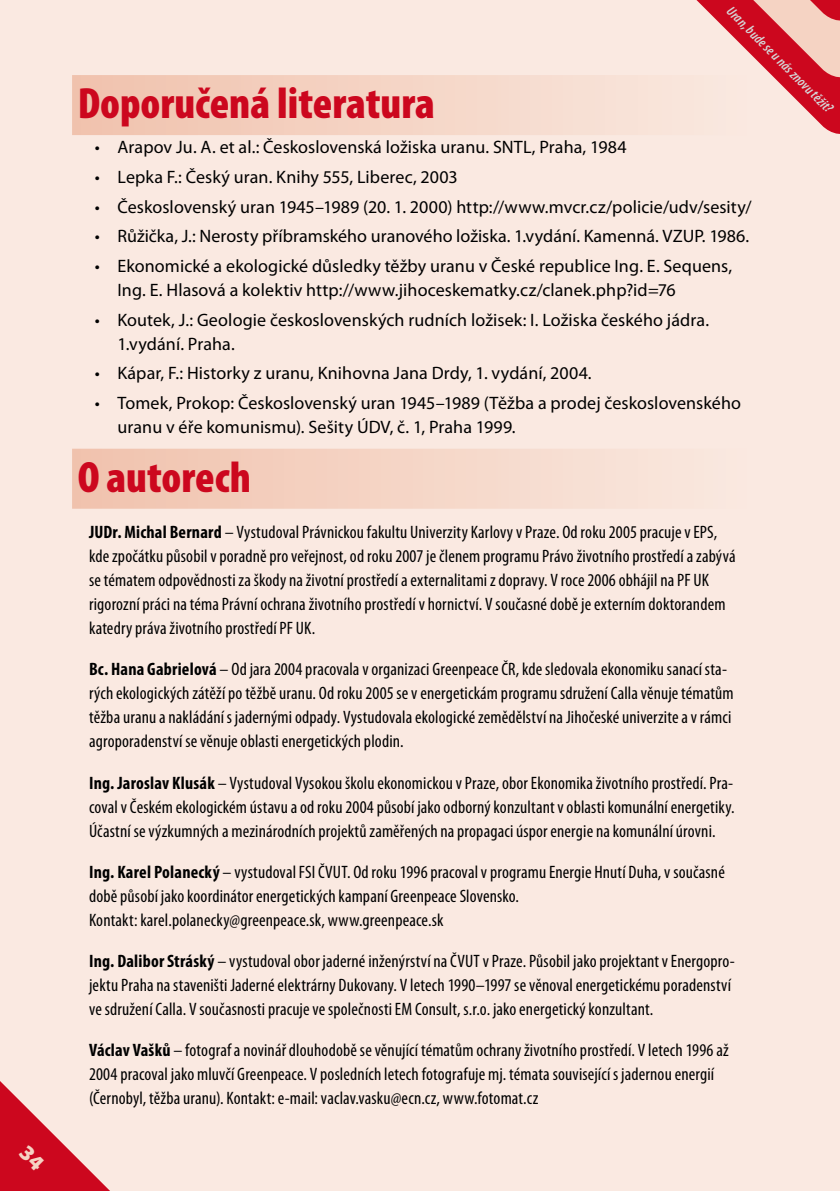
<style>
.page{position:relative;width:840px;height:1191px;background:#fff}
.page>*{position:absolute;margin:0;border:0;box-sizing:border-box;transform-origin:0 0}
.t1{font:900 condensed 44px "Myriad Pro";color:#cc071e}
.t2{font:condensed 18px/24px "Myriad Pro";letter-spacing:.01em;color:#000}
.t3{font:18px/24px "Myriad Pro";letter-spacing:.005em;color:#000}
.t4{font:italic 600 condensed 14px "Myriad Pro";color:#d5d6d7}
.s1{font-weight:700}
</style>
<div class="page">
<div style="left:0;top:0;width:839px;height:1191px;background:#fae9e1"></div>
<hr style="left:839px;top:0;width:1px;height:1191px;background:#fae9e1">
<svg style="left:696px;top:0;width:144px;height:134px"></svg>
<div style="left:72px;top:75px;width:682px;height:60px;background:linear-gradient(to right,#f0c2ad,#fae9e1)"></div>
<div style="left:72px;top:449px;width:682px;height:60px;background:linear-gradient(to right,#f0c2ad,#fae9e1)"></div>
<svg style="left:0;top:1081px;width:110px;height:110px"></svg>
<p class="t4" style="left:734px;top:3px;width:145px;rotate:45deg">Uran, bude se u nás znovu těžit?</p>
<h1 class="t1" style="left:78px;top:75px;width:358px">Doporučená literatura</h1>
<p class="t3" style="left:95px;top:135px;width:533px">• Arapov Ju. A. et al.: Československá ložiska uranu. SNTL, Praha, 1984</p>
<p class="t3" style="left:95px;top:165px;width:364px">• Lepka F.: Český uran. Knihy 555, Liberec, 2003</p>
<p class="t3" style="left:95px;top:194px;width:658px">• Československý uran 1945–1989 (20. 1. 2000) http://www.mvcr.cz/policie/udv/sesity/</p>
<p class="t3" style="left:95px;top:224px;width:654px">• Růžička, J.: Nerosty příbramského uranového ložiska. 1.vydání. Kamenná. VZUP. 1986.</p>
<p class="t3" style="left:117px;top:254px;width:616px;text-indent:-23px">• Ekonomické a ekologické důsledky těžby uranu v České republice Ing. E. Sequens,<br>Ing. E. Hlasová a kolektiv http://www.jihoceskematky.cz/clanek.php?id=76</p>
<p class="t3" style="left:117px;top:307px;width:591px;text-indent:-23px">• Koutek, J.: Geologie československých rudních ložisek: I. Ložiska českého jádra.<br>1.vydání. Praha.</p>
<p class="t3" style="left:95px;top:361px;width:496px">• Kápar, F.: Historky z uranu, Knihovna Jana Drdy, 1. vydání, 2004.</p>
<p class="t3" style="left:117px;top:391px;width:624px;text-indent:-23px">• Tomek, Prokop: Československý uran 1945–1989 (Těžba a prodej československého uranu v éře komunismu). Sešity ÚDV, č. 1, Praha 1999.</p>
<h1 class="t1" style="left:78px;top:449px;width:175px">O autorech</h1>
<p class="t2" style="left:89px;top:520px;width:647px"><span class="s1">JUDr. Michal Bernard</span> – VystudovalPrávnickoufakultu Univerzity KarlovyvPraze. Odroku 2005pracujevEPS, kdezpočátkupůsobilvporadněproveřejnost,odroku 2007ječlenem programuPrávoživotníhoprostředíazabývá setématem odpovědnosti zaškody naživotníprostředíaexternalitami zdopravy. V roce 2006obhájil naPF UK rigoroznípráci natémaPrávníochranaživotníhoprostředív hornictví. V současnédobějeexterním doktorandem katedryprávaživotníhoprostředíPF UK.</p>
<p class="t2" style="left:89px;top:657px;width:645px"><span class="s1">Bc. Hana Gabrielová</span> – Odjara 2004pracovalavorganizaci GreenpeaceČR,kdesledovalaekonomikusanací sta&shy;rých ekologických zátěžípotěžběuranu. Odroku 2005sevenergetickám programusdruženíCallavěnujetématům těžbauranua nakládání s jadernýmiodpady. Vystudovalaekologickézemědělství naJihočeskéuniverziteavrámci agroporadenství sevěnujeoblastienergetických plodin.</p>
<p class="t2" style="left:89px;top:770px;width:646px;text-align:justify"><span class="s1">Ing. Jaroslav Klusák</span> – Vystudoval VysokouškoluekonomickouvPraze,oborEkonomikaživotníhoprostředí.Pra&shy;covalvČeském ekologickém ústavuaodroku 2004působí jakoodbornýkonzultantvoblastikomunálníenergetiky.<br>Účastní sevýzkumných a mezinárodních projektůzaměřených napropagaciúsporenergie nakomunálníúrovni.</p>
<p class="t2" style="left:89px;top:859px;width:637px"><span class="s1">Ing. Karel Polanecký</span> – vystudovalFSIČVUT. Odroku 1 996pracovalvprogramuEnergie Hnutí Duha,vsoučasné doběpůsobí jakokoordinátorenergetických kampaní GreenpeaceSlovensko.<br>Kontakt:karel.polanecky@greenpeace.sk, www.greenpeace.sk</p>
<p class="t2" style="left:89px;top:948px;width:647px"><span class="s1">Ing. Dalibor Stráský</span> – vystudovalobor jadernéinženýrství naČVUTvPraze.Působil jakoprojektantvEnergopro&shy;jektuPraha nastaveništi Jadernéelektrárny Dukovany. V letech 1 990–1997sevěnovalenergetickémuporadenství vesdruženíCalla. V současnostipracujevespolečnostiEM Consult, s.r.o. jakoenergetickýkonzultant.</p>
<p class="t2" style="left:89px;top:1038px;width:640px"><span class="s1">Václav Vašků</span> – fotografa novinářdlouhodoběsevěnující tématům ochranyživotníhoprostředí. V letech 1 996až<br>2004pracoval jako mluvčí Greenpeace. V posledních letech fotografuje mj. tématasouvisející s jadernouenergií (Černobyl, těžbauranu). Kontakt:e-mail:vaclav.vasku@ecn.cz, www.fotomat.cz</p>
</div>
